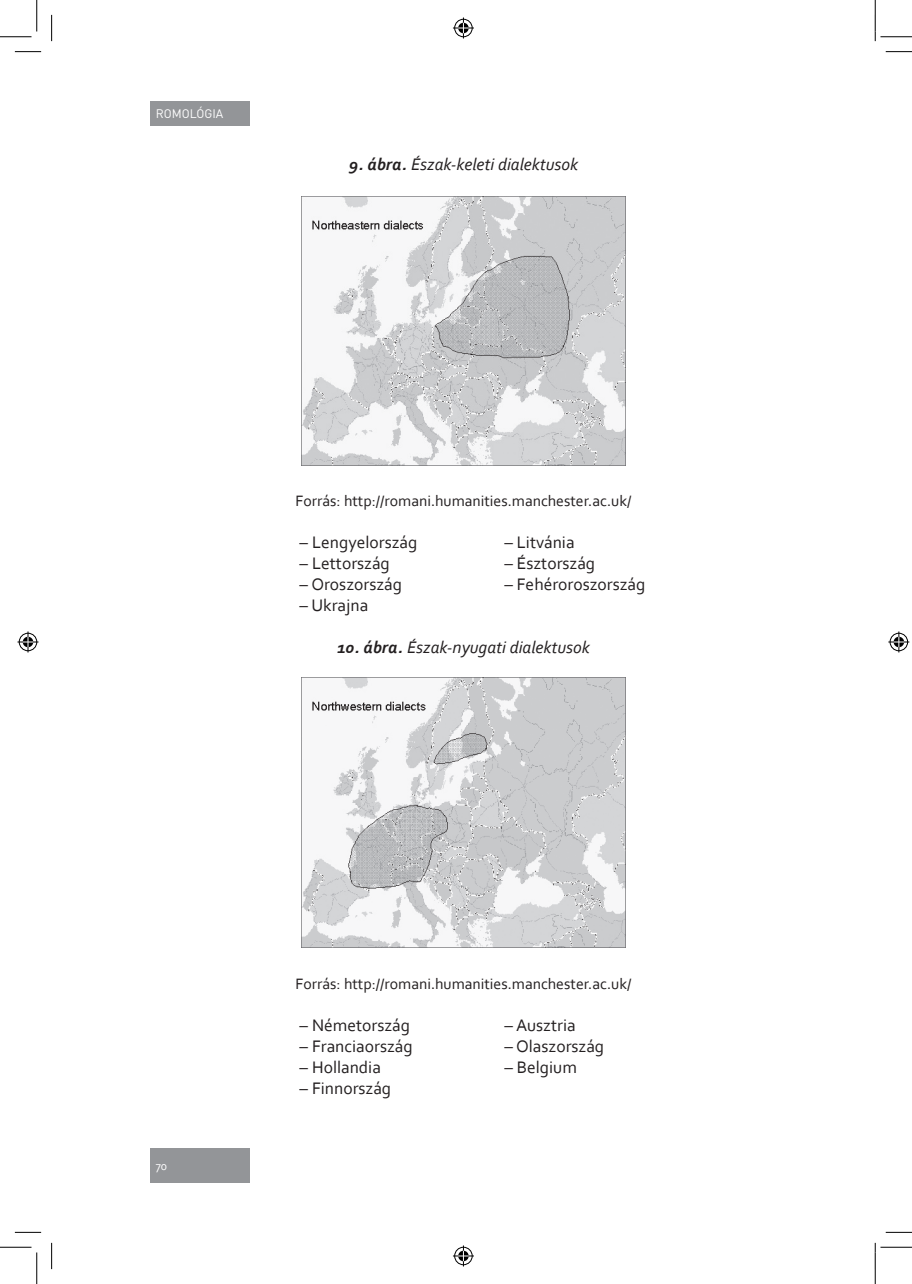
<style>
.page{position:relative;width:912px;height:1284px;background:#fff}
.page>*{position:absolute;margin:0;border:0;box-sizing:border-box;transform-origin:0 0}
.t1{font:17.5px "Corbel";color:#231f20}
.t2{font:italic 17.5px "Corbel";color:#231f20}
.t3{font:15.75px "Corbel";color:#231f20}
.t4{font:12.25px "DIN Pro";color:#fff}
.t5{font:12.25px "Corbel";color:#fff}
.s1{font-weight:700}
</style>
<div class="page">
<div style="left:151px;top:101px;width:99px;height:25px;background:#939598"></div>
<div style="left:151px;top:1148px;width:99px;height:35px;background:#939598"></div>
<img style="left:301px;top:196px;width:324px;height:270px">
<img style="left:301px;top:677px;width:324px;height:270px">
<svg style="left:15px;top:51px;width:26px;height:1px"></svg>
<svg style="left:886px;top:51px;width:26px;height:1px"></svg>
<svg style="left:15px;top:1232px;width:26px;height:1px"></svg>
<svg style="left:886px;top:1232px;width:26px;height:1px"></svg>
<svg style="left:51px;top:15px;width:1px;height:26px"></svg>
<svg style="left:51px;top:1243px;width:1px;height:26px"></svg>
<hr style="left:0;top:36px;width:32px;height:1px;background:#000">
<hr style="left:880px;top:36px;width:32px;height:1px;background:#000">
<hr style="left:0;top:1247px;width:32px;height:1px;background:#000">
<hr style="left:880px;top:1247px;width:32px;height:1px;background:#000">
<hr style="left:36px;top:0;width:1px;height:32px;background:#000">
<hr style="left:36px;top:1252px;width:1px;height:32px;background:#000">
<hr style="left:875px;top:0;width:1px;height:32px;background:#000">
<hr style="left:875px;top:1252px;width:1px;height:32px;background:#000">
<svg style="left:453px;top:18px;width:21px;height:21px"></svg>
<svg style="left:453px;top:1245px;width:21px;height:21px"></svg>
<svg style="left:18px;top:631px;width:21px;height:21px"></svg>
<svg style="left:888px;top:631px;width:21px;height:21px"></svg>
<p class="t4" style="left:156px;top:106px;width:69px">ROMOLÓGIA</p>
<p class="t2" style="left:349px;top:153px;width:231px"><span class="s1">9. ábra.</span> Észak-keleti dialektusok</p>
<p class="t5" style="left:156px;top:1158px;width:13px">70</p>
<p class="t3" style="left:295px;top:491px;width:337px">Forrás: http://romani.humanities.manchester.ac.uk/</p>
<p class="t1" style="left:300px;top:531px;width:119px">– Lengyelország</p>
<p class="t1" style="left:504px;top:531px;width:72px">– Litvánia</p>
<p class="t1" style="left:300px;top:552px;width:92px">– Lettország</p>
<p class="t1" style="left:504px;top:552px;width:92px">– Észtország</p>
<p class="t1" style="left:300px;top:573px;width:104px">– Oroszország</p>
<p class="t1" style="left:504px;top:573px;width:143px">– Fehéroroszország</p>
<p class="t1" style="left:300px;top:594px;width:70px">– Ukrajna</p>
<p class="t2" style="left:337px;top:636px;width:254px"><span class="s1">10. ábra.</span> Észak-nyugati dialektusok</p>
<p class="t3" style="left:295px;top:974px;width:337px">Forrás: http://romani.humanities.manchester.ac.uk/</p>
<p class="t1" style="left:300px;top:1014px;width:112px">– Németország</p>
<p class="t1" style="left:504px;top:1014px;width:73px">– Ausztria</p>
<p class="t1" style="left:300px;top:1035px;width:115px">– Franciaország</p>
<p class="t1" style="left:504px;top:1035px;width:101px">– Olaszország</p>
<p class="t1" style="left:300px;top:1056px;width:83px">– Hollandia</p>
<p class="t1" style="left:504px;top:1056px;width:74px">– Belgium</p>
<p class="t1" style="left:300px;top:1077px;width:93px">– Finnország</p>
</div>
